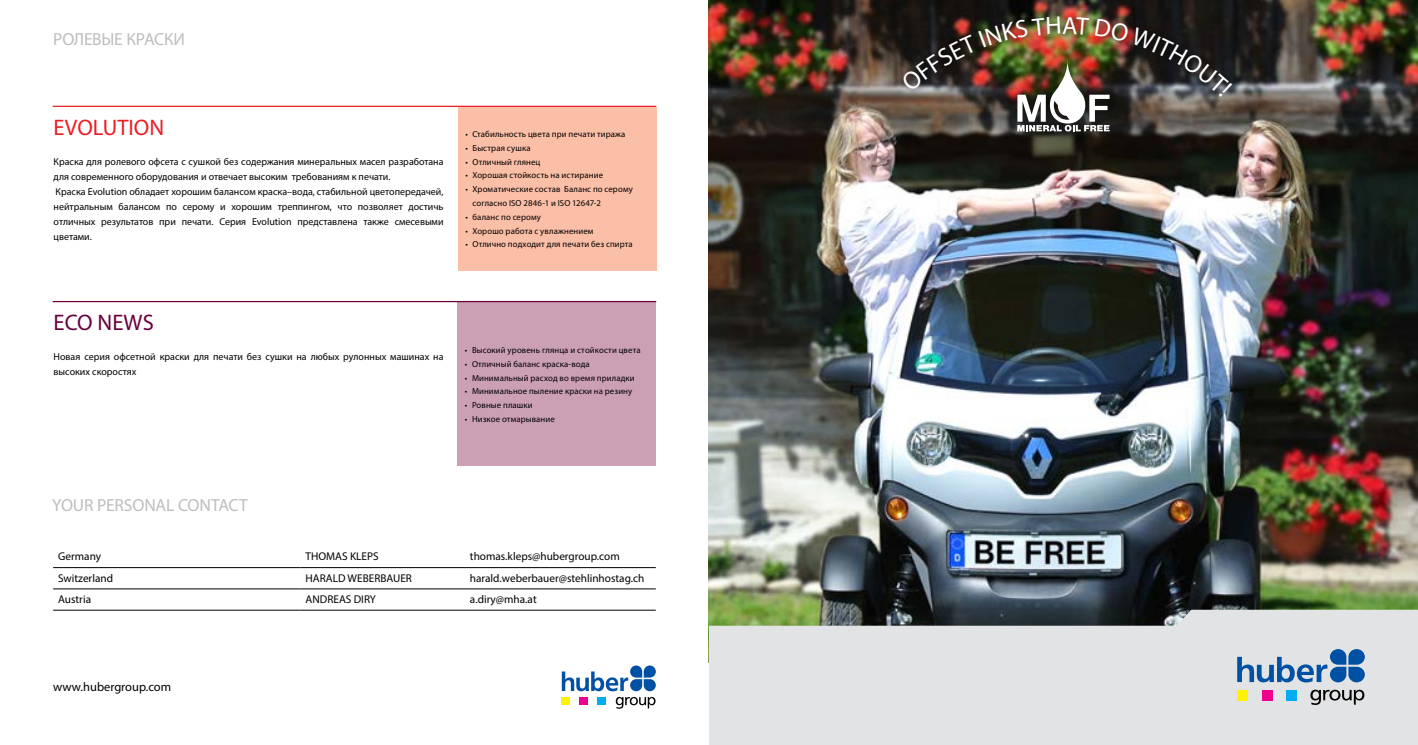
<style>
.page{position:relative;width:1418px;height:745px;background:#fff}
.page>*{position:absolute;margin:0;border:0;box-sizing:border-box;transform-origin:0 0}
.t1{font:22.5px "Myriad Pro";color:#ed1d24}
.t2{font:22.5px "Myriad Pro";color:#690039}
.t3{font:17.5px "Myriad Pro";letter-spacing:-.015em;color:#bcbec0}
.t4{font:12.5px "Myriad Pro";color:#000}
.t5{font:11.25px "Myriad Pro";color:#000}
.t6{font:10px/15px "Myriad Pro";color:#000}
.t7{font:8.75px/13.8px "Myriad Pro";letter-spacing:.015em;color:#000}
</style>
<div class="page">
<img style="left:709px;top:0;width:708px;height:609px">
<svg style="left:709px;top:609px;width:708px;height:135px;background:#d3d5d4"></svg>
<svg style="left:615px;top:696px;width:40px;height:12px"></svg>
<div style="left:562px;top:696px;width:8px;height:8px;background:#fff200"></div>
<div style="left:579px;top:696px;width:9px;height:8px;background:#ec008c"></div>
<div style="left:597px;top:696px;width:8px;height:8px;background:#00aeef"></div>
<svg style="left:562px;top:665px;width:94px;height:25px"></svg>
<div style="left:458px;top:301px;width:198px;height:165px;background:#cb9fb4"></div>
<hr style="left:53px;top:301px;width:603px;height:1px;background:#690039">
<div style="left:458px;top:107px;width:198px;height:164px;background:#fbbea7"></div>
<hr style="left:53px;top:106px;width:603px;height:1px;background:#ed1d24">
<svg style="left:1310px;top:689px;width:54px;height:15px"></svg>
<div style="left:1237px;top:689px;width:11px;height:10px;background:#fff200"></div>
<div style="left:1261px;top:689px;width:11px;height:10px;background:#ec008c"></div>
<div style="left:1285px;top:689px;width:11px;height:10px;background:#00aeef"></div>
<svg style="left:1237px;top:648px;width:127px;height:34px;background:#84a6c9"></svg>
<div style="left:899px;top:13px;width:341px;height:92px;background:#000;opacity:.75"></div>
<hr style="left:53px;top:567px;width:247px;height:1px;background:#000">
<hr style="left:300px;top:567px;width:165px;height:1px;background:#000">
<hr style="left:465px;top:567px;width:191px;height:1px;background:#000">
<hr style="left:53px;top:609px;width:247px;height:1px;background:#000">
<hr style="left:300px;top:609px;width:165px;height:1px;background:#000">
<hr style="left:465px;top:609px;width:191px;height:1px;background:#000">
<hr style="left:53px;top:588px;width:247px;height:1px;background:#000">
<hr style="left:300px;top:588px;width:165px;height:1px;background:#000">
<hr style="left:465px;top:588px;width:191px;height:1px;background:#000">
<img style="left:900px;top:17px;width:332px;height:114px">
<h2 class="t3" style="left:53px;top:28px;width:133px">РОЛЕВЫЕ КРАСКИ</h2>
<h1 class="t1" style="left:54px;top:114px;width:112px">EVOLUTION</h1>
<p class="t6" style="left:54px;top:154px;width:391px">Краска для ролевого офсета с сушкой без содержания минеральных масел разработана для современного оборудования и отвечает высоким требованиям к печати.<br>Краска Evolution обладает хорошим балансом краска–вода, стабильной цветопередачей, нейтральным балансом по серому и хорошим треппингом, что позволяет достичь отличных результатов при печати. Серия Evolution представлена также смесевыми цветами.</p>
<p class="t7" style="left:465px;top:127px;width:162px">• Стабильность цвета при печати тиража</p>
<p class="t7" style="left:465px;top:141px;width:67px">• Быстрая сушка</p>
<p class="t7" style="left:465px;top:155px;width:77px">• Отличный глянец</p>
<p class="t7" style="left:465px;top:168px;width:139px">• Хорошая стойкость на истирание</p>
<p class="t7" style="left:472px;top:182px;width:162px;text-indent:-7px">• Хроматические состав Баланс по серому согласно ISO 2846-1 и ISO 12647-2</p>
<p class="t7" style="left:465px;top:210px;width:77px">• баланс по серому</p>
<p class="t7" style="left:465px;top:223px;width:130px">• Хорошо работа с увлажнением</p>
<p class="t7" style="left:465px;top:237px;width:169px">• Отлично подходит для печати без спирта</p>
<h1 class="t2" style="left:54px;top:309px;width:102px">ECO NEWS</h1>
<p class="t6" style="left:54px;top:349px;width:391px">Новая серия офсетной краски для печати без сушки на любых рулонных машинах на высоких скоростях</p>
<p class="t7" style="left:465px;top:343px;width:177px">• Высокий уровень глянца и стойкости цвета</p>
<p class="t7" style="left:465px;top:356px;width:126px">• Отличный баланс краска-вода</p>
<p class="t7" style="left:465px;top:370px;width:171px">• Минимальный расход во время приладки</p>
<p class="t7" style="left:465px;top:384px;width:169px">• Минимальное пыление краски на резину</p>
<p class="t7" style="left:465px;top:398px;width:69px">• Ровные плашки</p>
<p class="t7" style="left:465px;top:411px;width:91px">• Низкое отмарывание</p>
<h2 class="t3" style="left:52px;top:493px;width:197px">YOUR PERSONAL CONTACT</h2>
<p class="t5" style="left:58px;top:549px;width:44px">Germany</p>
<p class="t5" style="left:305px;top:549px;width:74px">THOMAS KLEPS</p>
<p class="t5" style="left:470px;top:549px;width:151px">thomas.kleps@hubergroup.com</p>
<p class="t5" style="left:58px;top:570px;width:56px">Switzerland</p>
<p class="t5" style="left:305px;top:570px;width:108px">HARALD WEBERBAUER</p>
<p class="t5" style="left:470px;top:570px;width:176px">harald.weberbauer@stehlinhostag.ch</p>
<p class="t5" style="left:58px;top:591px;width:34px">Austria</p>
<p class="t5" style="left:305px;top:591px;width:72px">ANDREAS DIRY</p>
<p class="t5" style="left:470px;top:591px;width:68px">a.diry@mha.at</p>
<p class="t4" style="left:53px;top:678px;width:120px">www.hubergroup.com</p>
</div>
